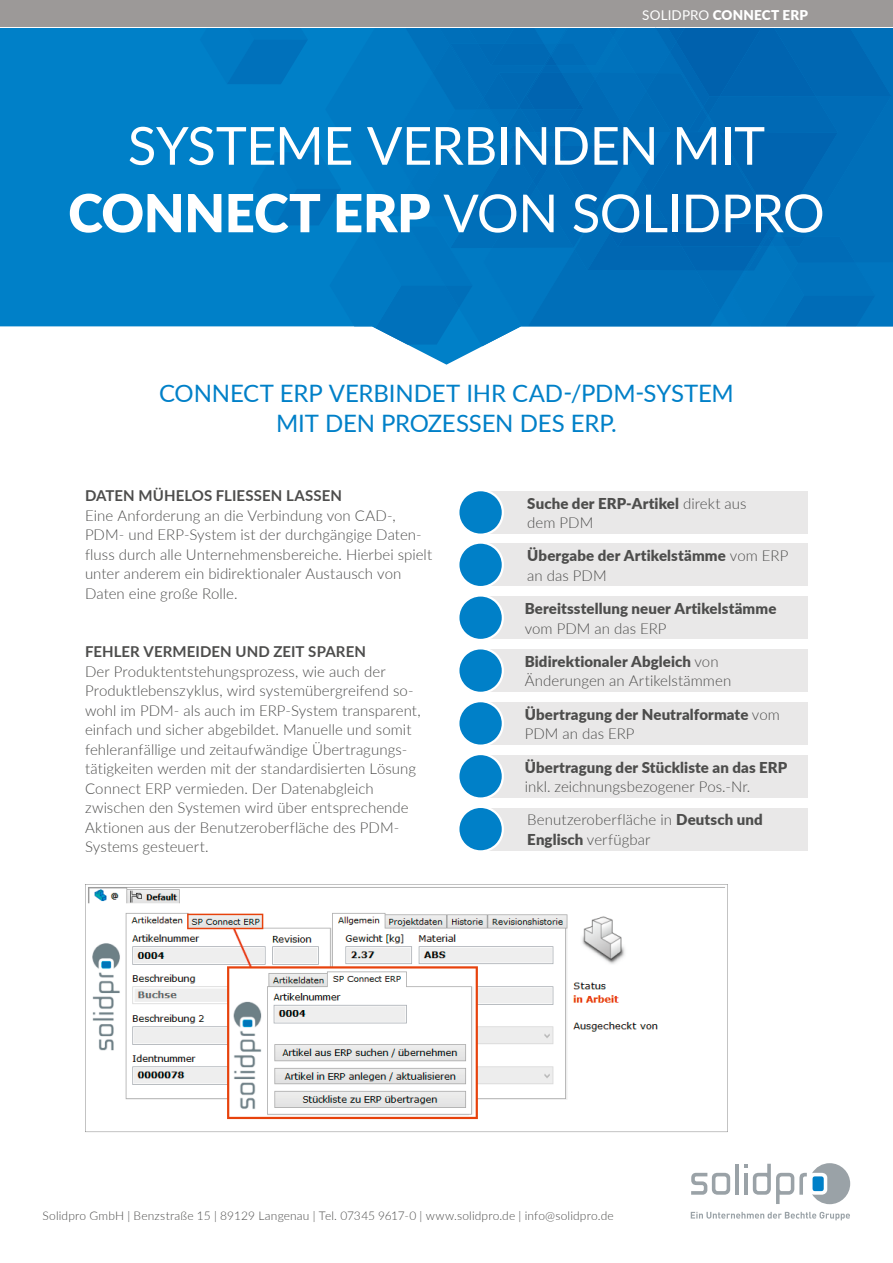
<style>
.page{position:relative;width:893px;height:1263px;background:#fff}
.page>*{position:absolute;margin:0;border:0;box-sizing:border-box;transform-origin:0 0}
.t1{font:52.5px/67.5px "Lato";letter-spacing:-.015em;color:#fff;text-align:center}
.t2{font:24px/30px "Lato";letter-spacing:-.005em;color:#0080c8;text-align:center}
.t3{font:300 15px/19.5px "Lato";letter-spacing:.005em;color:#4d4d4c}
.t4{font:900 15px/19.5px "Lato";letter-spacing:.01em;color:#4d4d4c}
.t5{font:700 15px "Lato";letter-spacing:.005em;color:#4d4d4c}
.t6{font:900 13.5px "Lato";letter-spacing:.01em;color:#fff}
.t7{font:300 12px "Lato";letter-spacing:.01em;color:#4d4d4c}
.s1{font-weight:400}
.s2{font-weight:900}
.s3{font-weight:300}
</style>
<div class="page">
<div style="left:0;top:0;width:893px;height:27px;background:#9c9998"></div>
<svg style="left:0;top:28px;width:483px;height:337px;fill:#0080c8"></svg>
<svg style="left:200px;top:28px;width:693px;height:318px;background:#0d79bf"></svg>
<svg style="left:691px;top:1173px;width:39px;height:22px"></svg>
<hr style="left:735px;top:1164px;width:4px;height:31px;background:#9aa2a7">
<svg style="left:744px;top:1163px;width:106px;height:41px"></svg>
<svg style="left:691px;top:1212px;width:159px;height:8px"></svg>
<div style="left:488px;top:491px;width:320px;height:43px;background:#e9e8e8"></div>
<div style="left:488px;top:544px;width:320px;height:42px;background:#e9e8e8"></div>
<svg style="left:459px;top:491px;width:45px;height:95px"></svg>
<div style="left:488px;top:596px;width:320px;height:43px;background:#e9e8e8"></div>
<svg style="left:459px;top:596px;width:45px;height:43px"></svg>
<div style="left:488px;top:649px;width:320px;height:43px;background:#e9e8e8"></div>
<svg style="left:459px;top:649px;width:45px;height:43px"></svg>
<div style="left:488px;top:702px;width:320px;height:43px;background:#e9e8e8"></div>
<svg style="left:459px;top:702px;width:45px;height:43px"></svg>
<div style="left:488px;top:755px;width:320px;height:42px;background:#e9e8e8"></div>
<svg style="left:459px;top:755px;width:45px;height:43px"></svg>
<div style="left:488px;top:808px;width:320px;height:42px;background:#e9e8e8"></div>
<svg style="left:459px;top:808px;width:45px;height:43px"></svg>
<svg style="left:85px;top:884px;width:643px;height:248px"></svg>
<p class="t6" style="left:642px;top:5px;width:167px"><span class="s1">SOLIDPRO</span> CONNECT ERP</p>
<h1 class="t1" style="left:68px;top:110px;width:758px">SYSTEME VERBINDEN MIT<br><span class="s2">CONNECT ERP</span> VON SOLIDPRO</h1>
<h2 class="t2" style="left:159px;top:377px;width:576px">CONNECT ERP VERBINDET IHR CAD-/PDM-SYSTEM<br>MIT DEN PROZESSEN DES ERP.</h2>
<p class="t5" style="left:85px;top:485px;width:259px">DATEN MÜHELOS FLIESSEN LASSEN</p>
<p class="t3" style="left:85px;top:505px;width:349px">Eine Anforderung an die Verbindung von CAD-, PDM- und ERP-System ist der durchgängige Daten&shy;fluss durch alle Unternehmensbereiche. Hierbei spielt unter anderem ein bidirektionaler Austausch von Daten eine große Rolle.</p>
<p class="t5" style="left:85px;top:641px;width:282px">FEHLER VERMEIDEN UND ZEIT SPAREN</p>
<p class="t3" style="left:85px;top:661px;width:337px">Der Produktentstehungsprozess, wie auch der Produktlebenszyklus, wird systemübergreifend so&shy;wohl im PDM- als auch im ERP-System transparent, einfach und sicher abgebildet. Manuelle und somit fehleranfällige und zeitaufwändige Übertragungs&shy;tätigkeiten werden mit der standardisierten Lösung Connect ERP vermieden. Der Datenabgleich zwischen den Systemen wird über entsprechende Aktionen aus der Benutzeroberfläche des PDM-Systems gesteuert.</p>
<p class="t4" style="left:527px;top:493px;width:221px">Suche der ERP-Artikel <span class="s3">direkt aus dem PDM</span></p>
<p class="t4" style="left:527px;top:545px;width:263px">Übergabe der Artikelstämme <span class="s3">vom ERP an das PDM</span></p>
<p class="t4" style="left:525px;top:598px;width:253px">Bereitsstellung neuer Artikelstämme</p>
<p class="t3" style="left:525px;top:618px;width:143px">vom PDM an das ERP</p>
<p class="t3" style="left:525px;top:651px;width:208px"><span class="s2">Bidirektionaler Abgleich</span> von<br>Änderungen an Artikelstämmen</p>
<p class="t4" style="left:525px;top:704px;width:257px">Übertragung der Neutralformate <span class="s3">vom<br>PDM an das ERP</span></p>
<p class="t4" style="left:525px;top:757px;width:264px">Übertragung der Stückliste an das ERP</p>
<p class="t3" style="left:525px;top:776px;width:227px">inkl. zeichnungsbezogener Pos.-Nr.</p>
<p class="t3" style="left:527px;top:810px;width:237px">Benutzeroberfläche in <span class="s2">Deutsch und<br>Englisch</span> verfügbar</p>
<p class="t7" style="left:43px;top:1208px;width:573px">Solidpro GmbH | Benzstraße 15 | 89129 Langenau | Tel. 07345 9617-0 | www.solidpro.de | info@solidpro.de</p>
</div>
